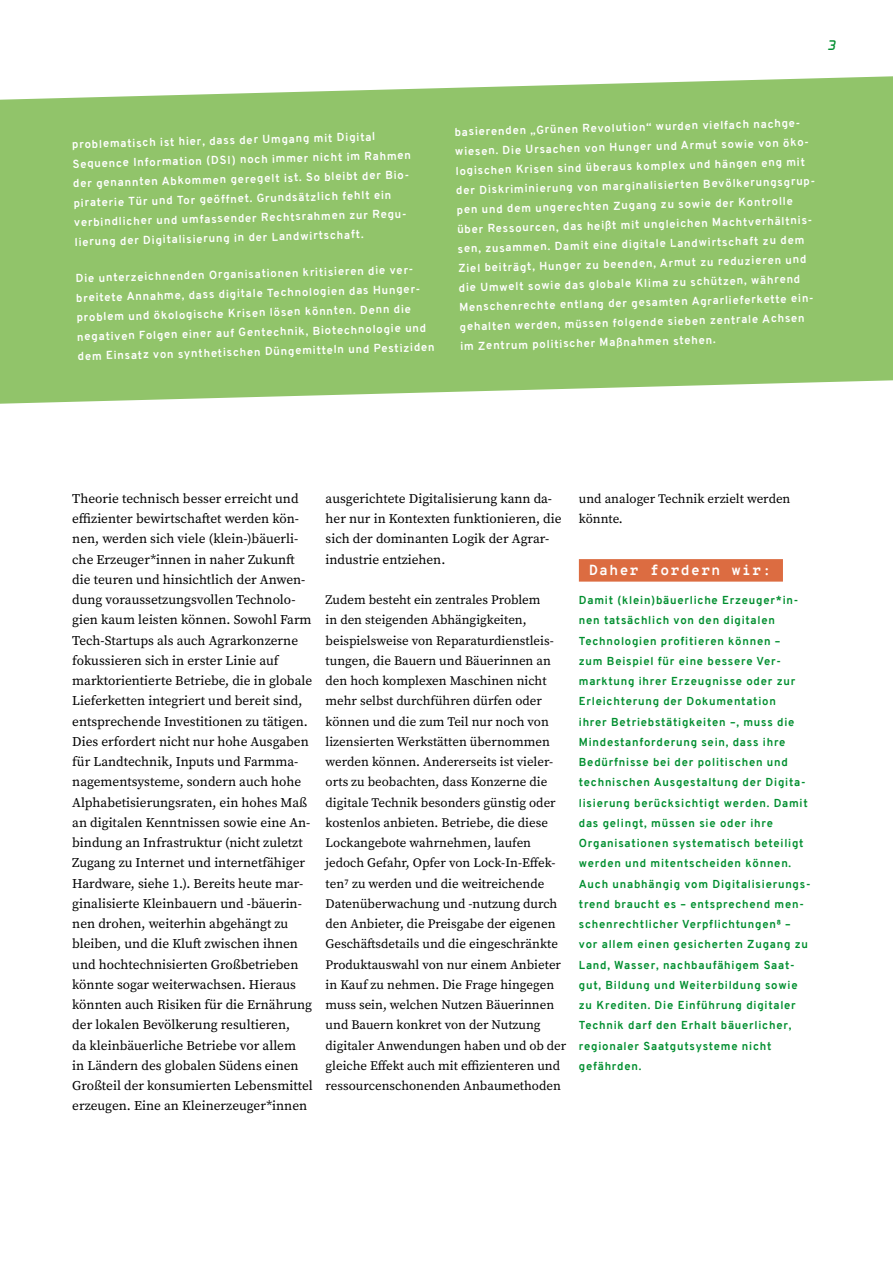
<style>
.page{position:relative;width:893px;height:1263px;background:#fff}
.page>*{position:absolute;margin:0;border:0;box-sizing:border-box;transform-origin:0 0}
.t1{font:700 14.25px "Overpass Mono";letter-spacing:.1em;color:#fff}
.t2{font:italic 700 13.5px "Digital Serial";color:#008e2f}
.t3{font:13.35px/20.2px "Source Serif Pro";color:#000}
.t4{font:12.9px/20.2px "Source Serif Pro";color:#000}
.t5{font:700 11.25px/19.5px "Overpass";color:#fff}
.t6{font:700 11.25px/20.2px "Overpass";letter-spacing:.07em;color:#008e2f}
</style>
<div class="page">
<svg style="left:0;top:76px;width:893px;height:328px;background:#99c874"></svg>
<div style="left:579px;top:559px;width:204px;height:23px;background:#dc6c41"></div>
<p class="t2" style="left:827px;top:37px;width:10px">3</p>
<p class="t5" style="left:72px;top:133px;width:340px;rotate:-1deg">problematisch ist hier, dass der Umgang mit Digital Sequence Information (DSI) noch immer nicht im Rahmen der genannten Abkommen geregelt ist. So bleibt der Bio&shy;piraterie Tür und Tor geöffnet. Grundsätzlich fehlt ein verbindlicher und umfassender Rechtsrahmen zur Regu&shy;lierung der Digitalisierung in der Landwirtschaft.</p>
<p class="t5" style="left:76px;top:267px;width:359px;rotate:-1deg">Die unterzeichnenden Organisationen kritisieren die ver&shy;breitete Annahme, dass digitale Technologien das Hunger&shy;problem und ökologische Krisen lösen könnten. Denn die negativen Folgen einer auf Gentechnik, Biotechnologie und dem Einsatz von synthetischen Düngemitteln und Pestiziden</p>
<p class="t5" style="left:454px;top:121px;width:362px;rotate:-1deg">basierenden „Grünen Revolution“ wurden vielfach nachge&shy;wiesen. Die Ursachen von Hunger und Armut sowie von öko&shy;logischen Krisen sind überaus komplex und hängen eng mit der Diskriminierung von marginalisierten Bevölkerungsgrup&shy;pen und dem ungerechten Zugang zu sowie der Kontrolle über Ressourcen, das heißt mit ungleichen Machtverhältnis&shy;sen, zusammen. Damit eine digitale Landwirtschaft zu dem Ziel beiträgt, Hunger zu beenden, Armut zu reduzieren und die Umwelt sowie das globale Klima zu schützen, während Menschenrechte entlang der gesamten Agrarlieferkette ein&shy;gehalten werden, müssen folgende sieben zentrale Achsen im Zentrum politischer Maßnahmen stehen.</p>
<p class="t3" style="left:72px;top:488px;width:242px">Theorie technisch besser erreicht und effizienter bewirtschaftet werden kön&shy;nen, werden sich viele (klein-)bäuerli&shy;che Erzeuger*innen in naher Zukunft die teuren und hinsichtlich der Anwen&shy;dung voraussetzungsvollen Technolo&shy;gien kaum leisten können. Sowohl Farm Tech-Startups als auch Agrarkonzerne fokussieren sich in erster Linie auf marktorientierte Betriebe, die in globale Lieferketten integriert und bereit sind, entsprechende Investitionen zu tätigen.<br>Dies erfordert nicht nur hohe Ausgaben für Landtechnik, Inputs und Farmma&shy;nagementsysteme, sondern auch hohe Alphabetisierungsraten, ein hohes Maß an digitalen Kenntnissen sowie eine An&shy;bindung an Infrastruktur (nicht zuletzt Zugang zu Internet und internetfähiger Hardware, siehe 1.). Bereits heute mar&shy;ginalisierte Kleinbauern und -bäuerin&shy;nen drohen, weiterhin abgehängt zu bleiben, und die Kluft zwischen ihnen und hochtechnisierten Großbetrieben könnte sogar weiterwachsen. Hieraus könnten auch Risiken für die Ernährung der lokalen Bevölkerung resultieren,<br>da kleinbäuerliche Betriebe vor allem<br>in Ländern des globalen Südens einen Großteil der konsumierten Lebensmittel erzeugen. Eine an Kleinerzeuger*innen</p>
<p class="t3" style="left:326px;top:488px;width:238px">ausgerichtete Digitalisierung kann da&shy;her nur in Kontexten funktionieren, die sich der dominanten Logik der Agrar&shy;industrie entziehen.</p>
<p class="t4" style="left:326px;top:590px;width:242px">Zudem besteht ein zentrales Problem<br>in den steigenden Abhängigkeiten, beispielsweise von Reparaturdienstleis&shy;tungen, die Bauern und Bäuerinnen an den hoch komplexen Maschinen nicht mehr selbst durchführen dürfen oder können und die zum Teil nur noch von lizensierten Werkstätten übernommen werden können. Andererseits ist vieler&shy;orts zu beobachten, dass Konzerne die digitale Technik besonders günstig oder kostenlos anbieten. Betriebe, die diese Lockangebote wahrnehmen, laufen jedoch Gefahr, Opfer von Lock-In-Effek&shy;ten7 zu werden und die weitreichende Datenüberwachung und -nutzung durch den Anbieter, die Preisgabe der eigenen Geschäftsdetails und die eingeschränkte Produktauswahl von nur einem Anbieter in Kauf zu nehmen. Die Frage hingegen muss sein, welchen Nutzen Bäuerinnen und Bauern konkret von der Nutzung digitaler Anwendungen haben und ob der gleiche Effekt auch mit effizienteren und ressourcenschonenden Anbaumethoden</p>
<p class="t4" style="left:579px;top:488px;width:213px">und analoger Technik erzielt werden könnte.</p>
<p class="t1" style="left:589px;top:560px;width:184px">Daher fordern wir:</p>
<p class="t6" style="left:579px;top:590px;width:233px">Damit (klein)bäuerliche Erzeuger*in&shy;nen tatsächlich von den digitalen Technologien profitieren können –<br>zum Beispiel für eine bessere Ver&shy;marktung ihrer Erzeugnisse oder zur Erleichterung der Dokumentation<br>ihrer Betriebstätigkeiten –, muss die Mindestanforderung sein, dass ihre Bedürfnisse bei der politischen und technischen Ausgestaltung der Digita&shy;lisierung berücksichtigt werden. Damit das gelingt, müssen sie oder ihre Organisationen systematisch beteiligt werden und mitentscheiden können.<br>Auch unabhängig vom Digitalisierungs&shy;trend braucht es – entsprechend men&shy;schenrechtlicher Verpflichtungen8 – vor allem einen gesicherten Zugang zu Land, Wasser, nachbaufähigem Saat&shy;gut, Bildung und Weiterbildung sowie zu Krediten. Die Einführung digitaler Technik darf den Erhalt bäuerlicher, regionaler Saatgutsysteme nicht gefährden.</p>
</div>
